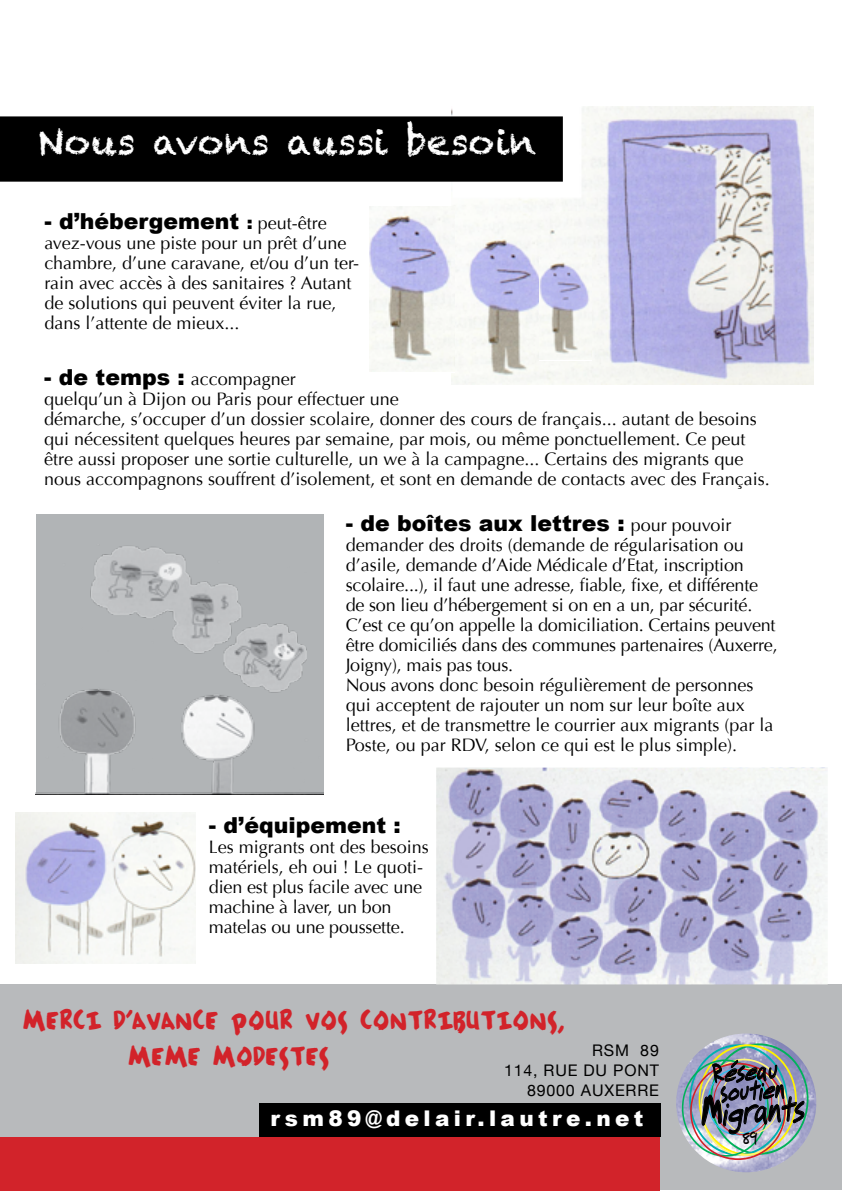
<style>
.page{position:relative;width:842px;height:1191px;background:#fff}
.page>*{position:absolute;margin:0;border:0;box-sizing:border-box;transform-origin:0 0}
.t1{font:36px "Chalkduster";color:#fff}
.t2{font:italic 36px "Printhouse";color:#000;scale:.8 1}
.t3{font:28px/36px "House Paint";color:#d2232a;scale:.95 1}
.t4{font:italic 28px "Printhouse";color:#000;scale:.75 1}
.t5{font:900 22px "Arial";color:#000}
.t6{font:900 21.6px "Arial";letter-spacing:.2em;color:#fff}
.t7{font:18px/20px "Optima";color:#000}
.t8{font:17.4px "Printhouse";color:#000}
.t9{font:16px/20px "Helvetica Neue";letter-spacing:.05em;color:#000;text-align:right}
.s1{font-size:18px}
.s2{font-family:"Optima";font-weight:400;font-size:18px}
.s3{font-family:"Arial";font-weight:900;font-size:22px}
.s4{font-style:normal}
.s5{font-size:64px}
</style>
<div class="page">
<div style="left:0;top:984px;width:842px;height:205px;background:#b8babc"></div>
<img style="left:452px;top:107px;width:361px;height:278px">
<img style="left:16px;top:812px;width:179px;height:152px">
<div style="left:36px;top:514px;width:288px;height:280px;background:#b1b4b6"></div>
<img style="left:36px;top:546px;width:288px;height:248px">
<img style="left:436px;top:767px;width:392px;height:217px">
<div style="left:1px;top:117px;width:561px;height:64px;background:#000"></div>
<div style="left:0;top:116px;width:563px;height:66px;border:2px solid #000"></div>
<img style="left:369px;top:207px;width:85px;height:164px">
<img style="left:539px;top:257px;width:53px;height:102px">
<div style="left:259px;top:1103px;width:402px;height:34px;background:#000"></div>
<img style="left:676px;top:1033px;width:140px;height:139px">
<img style="left:698px;top:1060px;width:110px;height:75px">
<div style="left:0;top:1137px;width:660px;height:54px;background:#d2232a"></div>
<h1 class="t1" style="left:38px;top:120px;width:500px">Nous avons aussi besoin</h1>
<p class="t5" style="left:44px;top:205px;width:284px">- d’hébergement <span class="s1">:</span> <span class="s2">peut-être</span></p>
<p class="t7" style="left:44px;top:233px;width:316px">avez-vous une piste pour un prêt d’une chambre, d’une caravane, et/ou d’un ter&shy;rain avec accès à des sanitaires ? Autant de solutions qui peuvent éviter la rue, dans l’attente de mieux...</p>
<p class="t7" style="left:44px;top:369px;width:727px"><span class="s3">- de temps :</span> accompagner<br>quelqu’un à Dijon ou Paris pour effectuer une<br>démarche, s’occuper d’un dossier scolaire, donner des cours de français... autant de besoins qui nécessitent quelques heures par semaine, par mois, ou même ponctuellement. Ce peut être aussi proposer une sortie culturelle, un we à la campagne... Certains des migrants que nous accompagnons souffrent d’isolement, et sont en demande de contacts avec des Français.</p>
<p class="t5" style="left:346px;top:507px;width:387px">- de boîtes aux lettres : <span class="s2">pour pouvoir</span></p>
<p class="t7" style="left:346px;top:535px;width:434px">demander des droits (demande de régularisation ou d’asile, demande d’Aide Médicale d’Etat, inscription scolaire...), il faut une adresse, fiable, fixe, et différente de son lieu d’hébergement si on en a un, par sécurité.<br>C’est ce qu’on appelle la domiciliation. Certains peuvent être domiciliés dans des communes partenaires (Auxerre, Joigny), mais pas tous.<br>Nous avons donc besoin régulièrement de personnes qui acceptent de rajouter un nom sur leur boîte aux lettres, et de transmettre le courrier aux migrants (par la Poste, ou par RDV, selon ce qui est le plus simple).</p>
<p class="t5" style="left:209px;top:809px;width:193px">- d’équipement :</p>
<p class="t7" style="left:209px;top:837px;width:221px">Les migrants ont des besoins matériels, eh oui ! Le quoti&shy;dien est plus facile avec une machine à laver, un bon matelas ou une poussette.</p>
<h2 class="t3" style="left:128px;top:1001px;width:460px;text-indent:-105px">MERCI D’AVANCE POUR VOS CONTRIBUTIONS,<br>MEME MODESTES</h2>
<p class="t9" style="left:504px;top:1041px;width:156px">RSM 89<br>114, RUE DU PONT<br>89000 AUXERRE</p>
<p class="t6" style="left:270px;top:1103px;width:375px">rsm89@delair.lautre.net</p>
<h2 class="t4" style="left:711px;top:1052px;width:85px;rotate:-3deg"><span class="s4">R</span>éseau</h2>
<h1 class="t2" style="left:696px;top:1087px;width:134px;rotate:-3deg"><span class="s5">m</span>igrants</h1>
<h2 class="t4" style="left:719px;top:1071px;width:86px;rotate:-3deg"><span class="s4">s</span>outien</h2>
<p class="t8" style="left:742px;top:1125px;width:17px">89</p>
</div>
